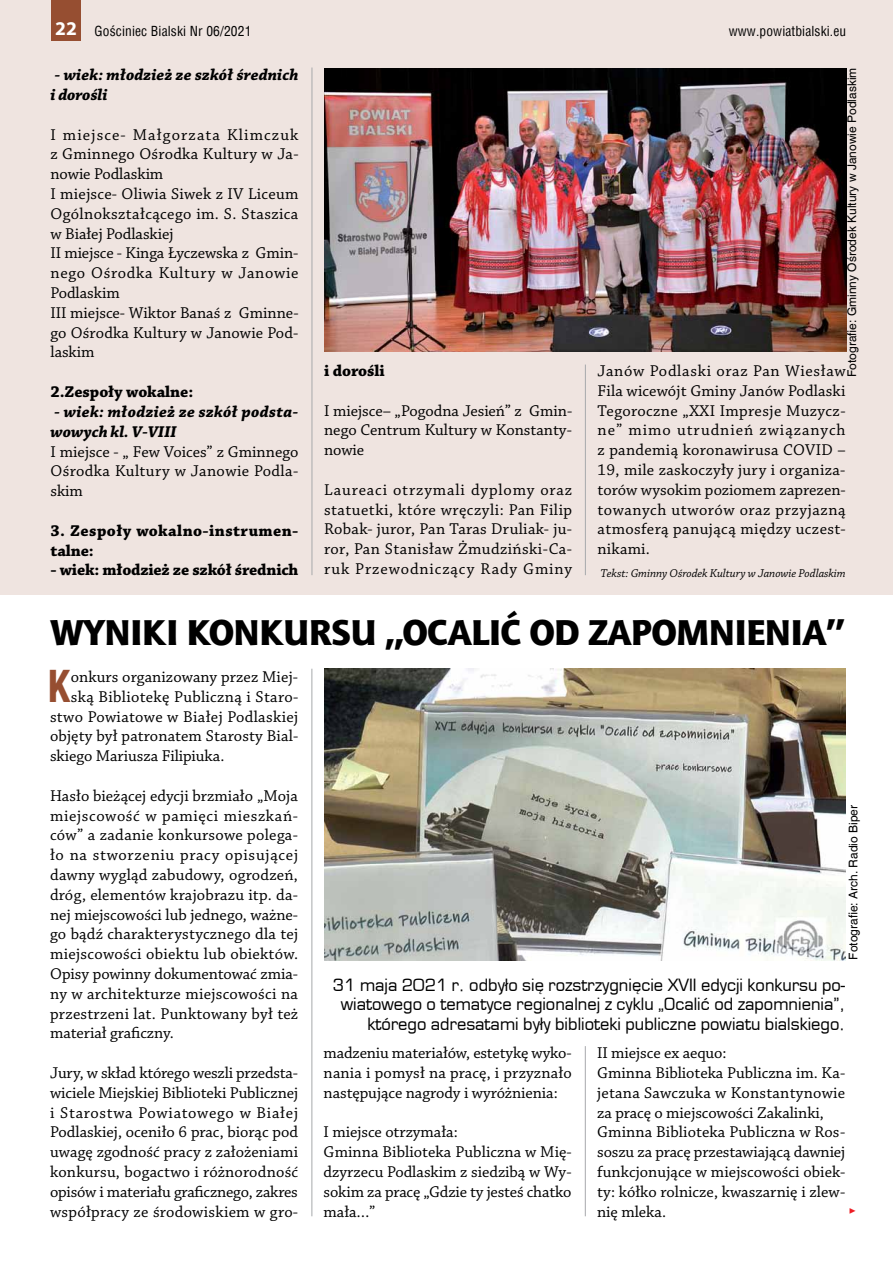
<style>
.page{position:relative;width:893px;height:1263px;background:#fff}
.page>*{position:absolute;margin:0;border:0;box-sizing:border-box;transform-origin:0 0}
.t1{font:700 condensed 42.9px "Helvetica";color:#964e31}
.t2{font:36px "Aerton EFN Black";letter-spacing:-.02em;color:#000}
.t3{font:16.5px/19.8px "Chaparral Pro";letter-spacing:.005em;color:#000;text-align:justify}
.t4{font:16.5px/19.8px "Euromode";color:#000;text-align:right}
.t5{font:italic 700 16.5px/19.8px "Chaparral Pro";letter-spacing:.005em;color:#000}
.t6{font:700 16.5px "Chaparral Pro";letter-spacing:-.005em;color:#000}
.t7{font:700 16.5px/19.8px "Chaparral Pro";letter-spacing:.025em;color:#000}
.t8{font:condensed 13.5px "Helvetica";letter-spacing:.01em;color:#000}
.t9{font:12px "Helvetica";color:#000}
.t10{font:italic 12px "Chaparral Pro";letter-spacing:-.005em;color:#000}
.t11{font:12px "Minion Pro";color:#ed1d24}
.s1{font-family:"Myriad Pro";font-weight:700;font-stretch:normal;font-size:19.5px;color:#fff}
</style>
<div class="page">
<div style="left:0;top:0;width:893px;height:594px;background:#efe4e0"></div>
<hr style="left:311px;top:669px;width:1px;height:547px;background:#a7a9ac">
<hr style="left:585px;top:1046px;width:1px;height:170px;background:#a7a9ac">
<hr style="left:312px;top:68px;width:1px;height:507px;background:#a7a9ac">
<hr style="left:585px;top:365px;width:1px;height:210px;background:#a7a9ac">
<div style="left:51px;top:0;width:30px;height:40px;background:#964e31"></div>
<img style="left:324px;top:668px;width:521px;height:292px">
<img style="left:324px;top:68px;width:522px;height:283px">
<p class="t8" style="left:55px;top:22px;width:198px"><span class="s1">22</span> Gościniec Bialski Nr 06/2021</p>
<p class="t8" style="left:729px;top:22px;width:119px">www.powiatbialski.eu</p>
<p class="t5" style="left:50px;top:66px;width:250px">- wiek: młodzież ze szkół średnich i dorośli</p>
<p class="t3" style="left:50px;top:125px;width:250px;text-align:left">I miejsce- Małgorzata Klimczuk z Gminnego Ośrodka Kultury w Ja&shy;nowie Podlaskim<br>I miejsce- Oliwia Siwek z IV Liceum<br>Ogólnokształcącego im. S. Staszica w Białej Podlaskiej<br>II miejsce - Kinga Łyczewska z Gmin&shy;nego Ośrodka Kultury w Janowie<br>Podlaskim<br>III miejsce- Wiktor Banaś z Gminne&shy;go Ośrodka Kultury w Janowie Pod&shy;laskim</p>
<p class="t6" style="left:50px;top:382px;width:144px">2.Zespoły wokalne:</p>
<p class="t5" style="left:50px;top:403px;width:250px">- wiek: młodzież ze szkół podsta&shy;wowych kl. V-VIII</p>
<p class="t3" style="left:50px;top:442px;width:250px">I miejsce - „ Few Voices” z Gminnego Ośrodka Kultury w Janowie Podla&shy;skim</p>
<p class="t7" style="left:50px;top:521px;width:249px">3. Zespoły wokalno-instrumen&shy;talne:</p>
<p class="t6" style="left:50px;top:560px;width:249px">- wiek: młodzież ze szkół średnich</p>
<p class="t6" style="left:324px;top:361px;width:62px">i dorośli</p>
<p class="t3" style="left:324px;top:401px;width:250px">I miejsce– „Pogodna Jesień” z Gmin&shy;nego Centrum Kultury w Konstanty&shy;nowie</p>
<p class="t3" style="left:324px;top:480px;width:250px">Laureaci otrzymali dyplomy oraz statuetki, które wręczyli: Pan Filip Robak- juror, Pan Taras Druliak- ju&shy;ror, Pan Stanisław Żmudziński-Ca&shy;ruk Przewodniczący Rady Gminy</p>
<p class="t9" style="left:845px;top:377px;width:311px;rotate:-90deg">Fotografie: Gminny Ośrodek Kultury w Janowie Podlaskim</p>
<p class="t3" style="left:598px;top:362px;width:250px">Janów Podlaski oraz Pan Wiesław Fila wicewójt Gminy Janów Podlaski Tegoroczne „XXI Impresje Muzycz&shy;ne” mimo utrudnień związanych z pandemią koronawirusa COVID – 19, mile zaskoczyły jury i organiza&shy;torów wysokim poziomem zaprezen&shy;towanych utworów oraz przyjazną atmosferą panującą między uczest&shy;nikami.</p>
<p class="t10" style="left:601px;top:567px;width:247px">Tekst: Gminny Ośrodek Kultury w Janowie Podlaskim</p>
<h2 class="t2" style="left:50px;top:611px;width:797px">WYNIKI KONKURSU „OCALIĆ OD ZAPOMNIENIA”</h2>
<h1 class="t1" style="left:47px;top:658px;width:25px">K</h1>
<p class="t3" style="left:71px;top:667px;width:229px">onkurs organizowany przez Miej-</p>
<p class="t3" style="left:71px;top:687px;width:229px">ską Bibliotekę Publiczną i Staro-</p>
<p class="t3" style="left:50px;top:707px;width:250px">stwo Powiatowe w Białej Podlaskiej</p>
<p class="t3" style="left:50px;top:727px;width:250px">objęty był patronatem Starosty Bial-</p>
<p class="t3" style="left:50px;top:747px;width:176px">skiego Mariusza Filipiuka.</p>
<p class="t3" style="left:50px;top:786px;width:250px">Hasło bieżącej edycji brzmiało „Moja miejscowość w pamięci mieszkań&shy;ców” a zadanie konkursowe polega&shy;ło na stworzeniu pracy opisującej dawny wygląd zabudowy, ogrodzeń, dróg, elementów krajobrazu itp. da&shy;nej miejscowości lub jednego, ważne&shy;go bądź charakterystycznego dla tej miejscowości obiektu lub obiektów.<br>Opisy powinny dokumentować zmia&shy;ny w architekturze miejscowości na przestrzeni lat. Punktowany był też materiał graficzny.</p>
<p class="t3" style="left:50px;top:1063px;width:250px">Jury, w skład którego weszli przedsta&shy;wiciele Miejskiej Biblioteki Publicznej i Starostwa Powiatowego w Białej Podlaskiej, oceniło 6 prac, biorąc pod uwagę zgodność pracy z założeniami konkursu, bogactwo i różnorodność opisów i materiału graficznego, zakres współpracy ze środowiskiem w gro-</p>
<p class="t9" style="left:846px;top:960px;width:156px;rotate:-90deg">Fotografie: Arch. Radio Biper</p>
<p class="t4" style="left:333px;top:975px;width:514px">31 maja 2021 r. odbyło się rozstrzygnięcie XVII edycji konkursu po&shy;wiatowego o tematyce regionalnej z cyklu „Ocalić od zapomnienia”, którego adresatami były biblioteki publiczne powiatu bialskiego.</p>
<p class="t3" style="left:324px;top:1044px;width:250px">madzeniu materiałów, estetykę wyko&shy;nania i pomysł na pracę, i przyznało następujące nagrody i wyróżnienia:</p>
<p class="t3" style="left:324px;top:1123px;width:250px;text-align:left">I miejsce otrzymała:<br>Gminna Biblioteka Publiczna w Mię&shy;dzyrzecu Podlaskim z siedzibą w Wy&shy;sokim za pracę „Gdzie ty jesteś chatko mała…”</p>
<p class="t3" style="left:597px;top:1044px;width:250px;text-align:left">II miejsce ex aequo:<br>Gminna Biblioteka Publiczna im. Ka&shy;jetana Sawczuka w Konstantynowie za pracę o miejscowości Zakalinki,<br>Gminna Biblioteka Publiczna w Ros&shy;soszu za pracę przestawiającą dawniej funkcjonujące w miejscowości obiek&shy;ty: kółko rolnicze, kwaszarnię i zlew&shy;nię mleka.</p>
<p class="t11" style="left:849px;top:1202px;width:9px">▶</p>
</div>
